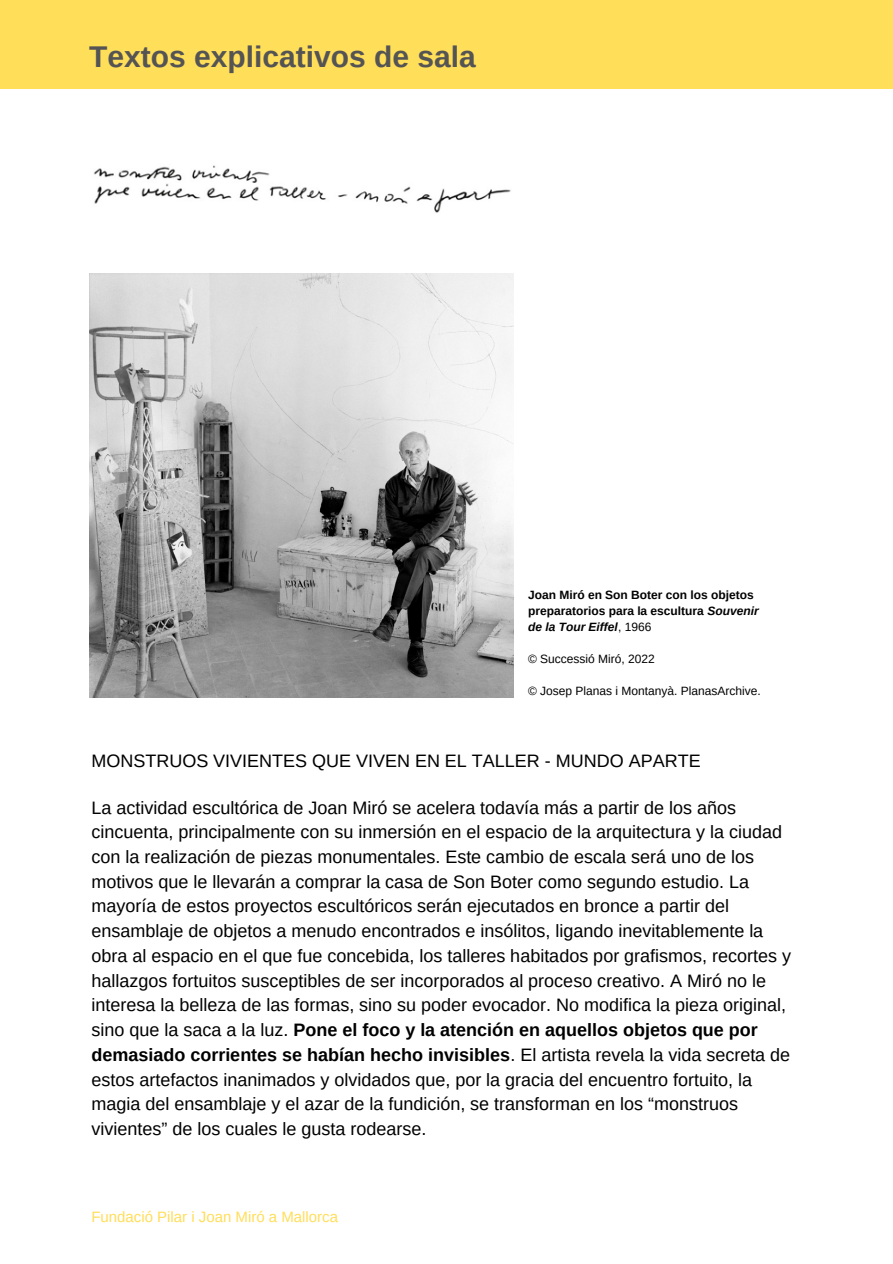
<style>
.page{position:relative;width:893px;height:1264px;background:#fff}
.page>*{position:absolute;margin:0;border:0;box-sizing:border-box;transform-origin:0 0}
.t1{font:700 30px "Arimo";color:#545454}
.t2{font:18px/24.8px "Arimo";color:#000}
.t3{font:15px "Arimo";color:#ffde59}
.t4{font:700 12px/16px "Arimo";color:#000}
.t5{font:12px "Arimo";color:#000}
.s1{font-style:italic}
.s2{font-weight:400}
.s3{font-weight:700}
</style>
<div class="page">
<div style="left:0;top:0;width:892px;height:89px;background:#ffde59"></div>
<img style="left:94px;top:165px;width:417px;height:48px">
<img style="left:89px;top:273px;width:424px;height:424px">
<h1 class="t1" style="left:89px;top:40px;width:388px">Textos explicativos de sala</h1>
<p class="t4" style="left:528px;top:587px;width:232px">Joan Miró en Son Boter con los objetos preparatorios para la escultura <span class="s1">Souvenir de la Tour Eiffel</span><span class="s2">, 1966</span></p>
<p class="t5" style="left:528px;top:652px;width:128px">© Successió Miró, 2022</p>
<p class="t5" style="left:528px;top:684px;width:234px">© Josep Planas i Montanyà. PlanasArchive.</p>
<p class="t2" style="left:91px;top:748px;width:610px">MONSTRUOS VIVIENTES QUE VIVEN EN EL TALLER - MUNDO APARTE</p>
<p class="t2" style="left:91px;top:795px;width:701px">La actividad escultórica de Joan Miró se acelera todavía más a partir de los años cincuenta, principalmente con su inmersión en el espacio de la arquitectura y la ciudad con la realización de piezas monumentales. Este cambio de escala será uno de los motivos que le llevarán a comprar la casa de Son Boter como segundo estudio. La mayoría de estos proyectos escultóricos serán ejecutados en bronce a partir del ensamblaje de objetos a menudo encontrados e insólitos, ligando inevitablemente la obra al espacio en el que fue concebida, los talleres habitados por grafismos, recortes y hallazgos fortuitos susceptibles de ser incorporados al proceso creativo. A Miró no le interesa la belleza de las formas, sino su poder evocador. No modifica la pieza original, sino que la saca a la luz. <span class="s3">Pone el foco y la atención en aquellos objetos que por demasiado corrientes se habían hecho invisibles</span>. El artista revela la vida secreta de estos artefactos inanimados y olvidados que, por la gracia del encuentro fortuito, la magia del ensamblaje y el azar de la fundición, se transforman en los “monstruos vivientes” de los cuales le gusta rodearse.</p>
<p class="t3" style="left:91px;top:1207px;width:248px">Fundació Pilar i Joan Miró a Mallorca</p>
</div>
